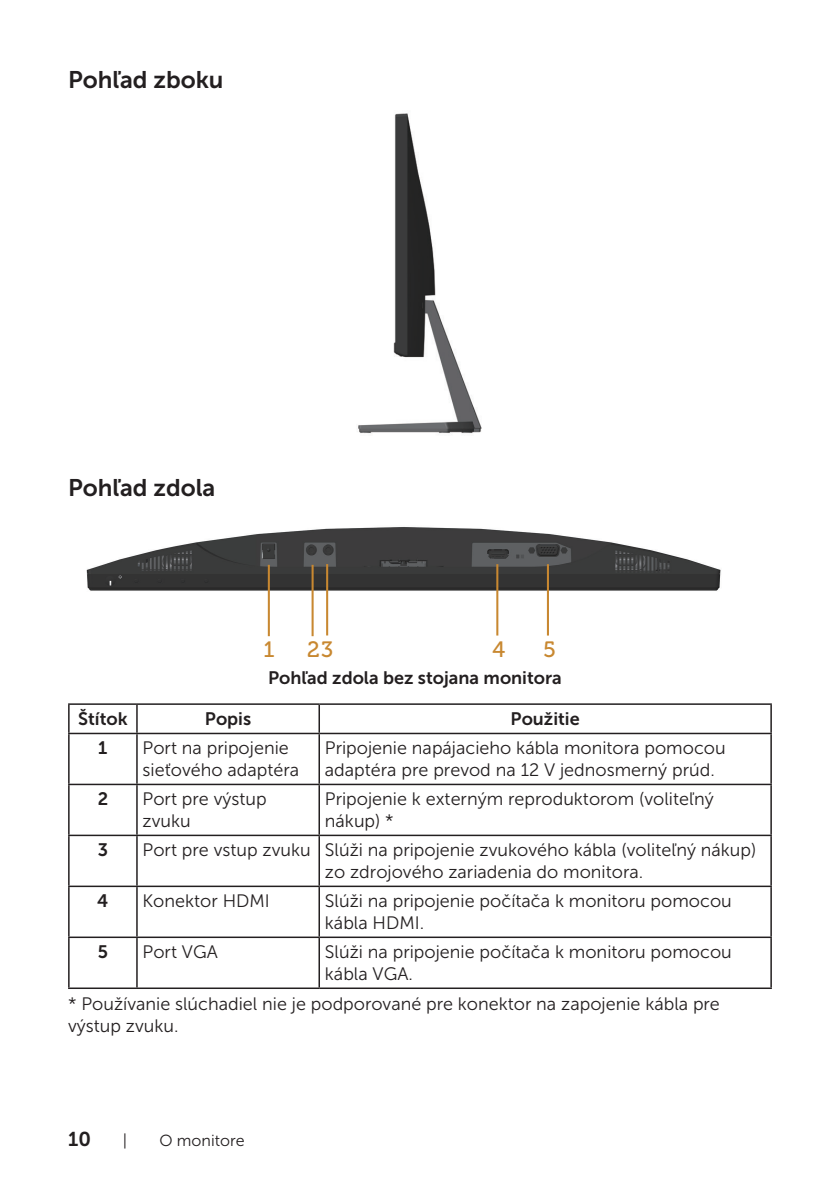
<style>
.page{position:relative;width:840px;height:1191px;background:#fff}
.page>*{position:absolute;margin:0;border:0;box-sizing:border-box;transform-origin:0 0}
.Head_3{font:24px "Museo Sans For Dell 700";color:#231f20}
.t1{font:22.2px "Museo For Dell 500";color:#c88831}
.t2{font:20px "Museo Sans For Dell 700";color:#231f20}
.text{font:18px/21.6px "Museo Sans For Dell 300";color:#231f20}
.text-2{font:18px "Museo Sans For Dell 700";color:#231f20}
.t3{font:16px "Museo Sans For Dell 300";color:#231f20}
</style>
<div class="page">
<img style="left:358px;top:113px;width:124px;height:321px">
<img style="left:86px;top:527px;width:634px;height:110px">
<hr style="left:268px;top:565px;width:2px;height:71px;background:#c88831">
<hr style="left:311px;top:565px;width:2px;height:71px;background:#c88831">
<hr style="left:326px;top:564px;width:2px;height:71px;background:#c88831">
<hr style="left:496px;top:564px;width:2px;height:71px;background:#c88831">
<hr style="left:546px;top:564px;width:2px;height:71px;background:#c88831">
<hr style="left:68px;top:703px;width:69px;height:2px;background:#231f20">
<hr style="left:68px;top:705px;width:2px;height:27px;background:#231f20">
<hr style="left:137px;top:703px;width:182px;height:2px;background:#231f20">
<hr style="left:136px;top:705px;width:2px;height:27px;background:#231f20">
<hr style="left:319px;top:703px;width:452px;height:2px;background:#231f20">
<hr style="left:318px;top:705px;width:2px;height:27px;background:#231f20">
<svg style="left:770px;top:705px;width:1px;height:27px"></svg>
<hr style="left:68px;top:732px;width:69px;height:2px;background:#231f20">
<hr style="left:68px;top:734px;width:2px;height:49px;background:#231f20">
<hr style="left:137px;top:732px;width:182px;height:2px;background:#231f20">
<hr style="left:136px;top:734px;width:2px;height:49px;background:#231f20">
<hr style="left:319px;top:732px;width:452px;height:2px;background:#231f20">
<hr style="left:318px;top:734px;width:2px;height:49px;background:#231f20">
<hr style="left:770px;top:734px;width:1px;height:49px;background:#231f20">
<hr style="left:68px;top:783px;width:69px;height:2px;background:#231f20">
<hr style="left:68px;top:785px;width:2px;height:49px;background:#231f20">
<hr style="left:137px;top:783px;width:182px;height:2px;background:#231f20">
<hr style="left:136px;top:785px;width:2px;height:49px;background:#231f20">
<hr style="left:319px;top:783px;width:452px;height:2px;background:#231f20">
<hr style="left:318px;top:785px;width:2px;height:49px;background:#231f20">
<hr style="left:770px;top:785px;width:1px;height:49px;background:#231f20">
<hr style="left:68px;top:834px;width:69px;height:2px;background:#231f20">
<hr style="left:68px;top:836px;width:2px;height:49px;background:#231f20">
<hr style="left:137px;top:834px;width:182px;height:2px;background:#231f20">
<hr style="left:136px;top:836px;width:2px;height:49px;background:#231f20">
<hr style="left:319px;top:834px;width:452px;height:2px;background:#231f20">
<hr style="left:318px;top:836px;width:2px;height:49px;background:#231f20">
<hr style="left:770px;top:836px;width:1px;height:49px;background:#231f20">
<hr style="left:68px;top:885px;width:69px;height:2px;background:#231f20">
<hr style="left:68px;top:887px;width:2px;height:49px;background:#231f20">
<hr style="left:137px;top:885px;width:182px;height:2px;background:#231f20">
<hr style="left:136px;top:887px;width:2px;height:49px;background:#231f20">
<hr style="left:319px;top:885px;width:452px;height:2px;background:#231f20">
<hr style="left:318px;top:887px;width:2px;height:49px;background:#231f20">
<hr style="left:770px;top:887px;width:1px;height:49px;background:#231f20">
<hr style="left:68px;top:936px;width:69px;height:2px;background:#231f20">
<hr style="left:68px;top:938px;width:2px;height:49px;background:#231f20">
<hr style="left:137px;top:936px;width:182px;height:2px;background:#231f20">
<hr style="left:136px;top:938px;width:2px;height:49px;background:#231f20">
<hr style="left:319px;top:936px;width:452px;height:2px;background:#231f20">
<hr style="left:318px;top:938px;width:2px;height:49px;background:#231f20">
<hr style="left:770px;top:938px;width:1px;height:49px;background:#231f20">
<hr style="left:68px;top:987px;width:69px;height:2px;background:#231f20">
<hr style="left:137px;top:987px;width:182px;height:2px;background:#231f20">
<hr style="left:319px;top:987px;width:452px;height:2px;background:#231f20">
<p class="Head_3" style="left:68px;top:67px;width:157px">Pohľad zboku</p>
<p class="Head_3" style="left:68px;top:475px;width:149px">Pohľad zdola</p>
<p class="t1" style="left:263px;top:637px;width:13px">1</p>
<p class="t1" style="left:307px;top:637px;width:27px">23</p>
<p class="t1" style="left:492px;top:637px;width:14px">4</p>
<p class="t1" style="left:542px;top:637px;width:14px">5</p>
<p class="text-2" style="left:268px;top:667px;width:295px">Pohľad zdola bez stojana monitora</p>
<p class="text-2" style="left:78px;top:709px;width:51px">Štítok</p>
<p class="text-2" style="left:205px;top:709px;width:48px">Popis</p>
<p class="text-2" style="left:510px;top:709px;width:71px">Použitie</p>
<p class="text-2" style="left:98px;top:738px;width:11px">1</p>
<p class="text" style="left:142px;top:737px;width:158px">Port na pripojenie sieťového adaptéra</p>
<p class="text" style="left:325px;top:737px;width:402px">Pripojenie napájacieho kábla monitora pomocou adaptéra pre prevod na 12 V jednosmerný prúd.</p>
<p class="text-2" style="left:98px;top:789px;width:12px">2</p>
<p class="text" style="left:142px;top:788px;width:125px">Port pre výstup zvuku</p>
<p class="text" style="left:325px;top:788px;width:390px">Pripojenie k externým reproduktorom (voliteľný nákup) *</p>
<p class="text-2" style="left:98px;top:840px;width:12px">3</p>
<p class="text" style="left:142px;top:839px;width:169px">Port pre vstup zvuku</p>
<p class="text" style="left:325px;top:839px;width:432px">Slúži na pripojenie zvukového kábla (voliteľný nákup) zo zdrojového zariadenia do monitora.</p>
<p class="text-2" style="left:97px;top:891px;width:13px">4</p>
<p class="text" style="left:142px;top:890px;width:129px">Konektor HDMI</p>
<p class="text" style="left:325px;top:890px;width:408px">Slúži na pripojenie počítača k monitoru pomocou kábla HDMI.</p>
<p class="text-2" style="left:98px;top:942px;width:12px">5</p>
<p class="text" style="left:142px;top:941px;width:77px">Port VGA</p>
<p class="text" style="left:325px;top:941px;width:408px">Slúži na pripojenie počítača k monitoru pomocou kábla VGA.</p>
<p class="text" style="left:68px;top:993px;width:653px">* Používanie slúchadiel nie je podporované pre konektor na zapojenie kábla pre výstup zvuku.</p>
<p class="t2" style="left:68px;top:1127px;width:24px">10</p>
<p class="t3" style="left:123px;top:1131px;width:6px">|</p>
<p class="t3" style="left:159px;top:1131px;width:87px">O monitore</p>
</div>
